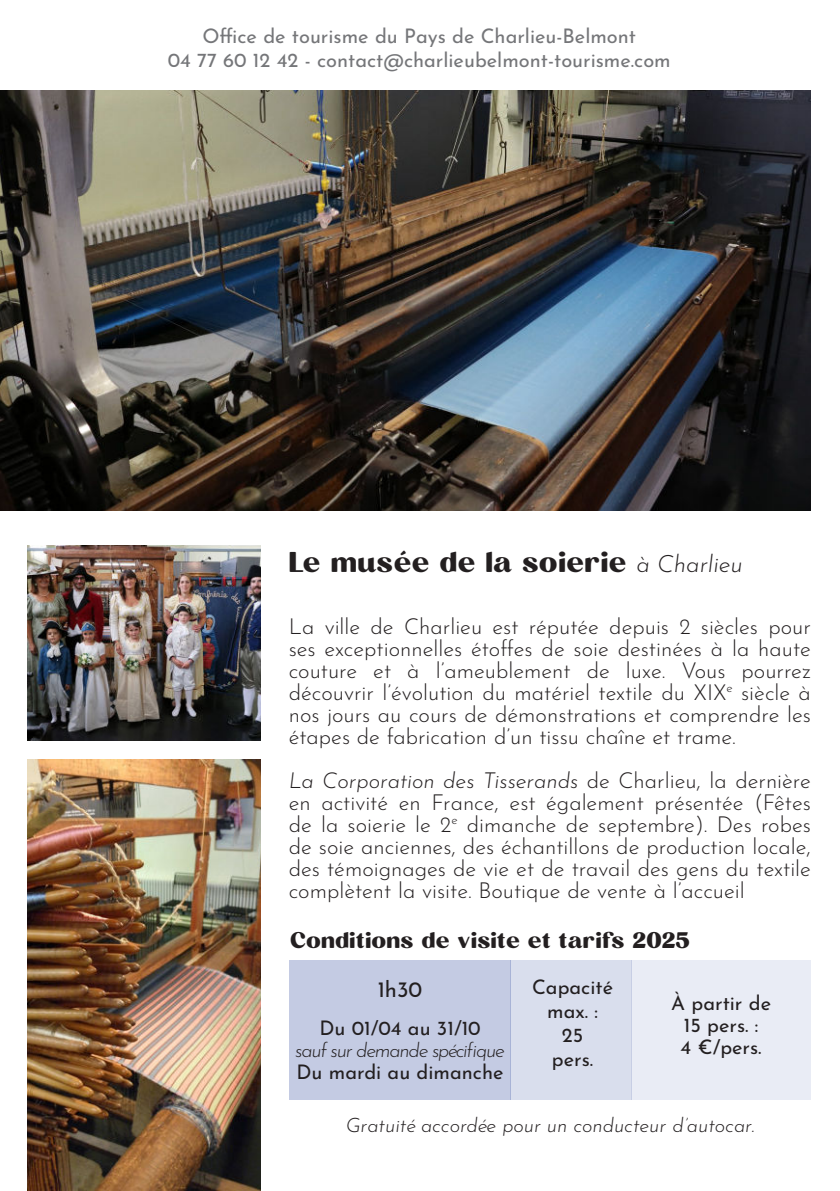
<style>
.page{position:relative;width:840px;height:1191px;background:#fff}
.page>*{position:absolute;margin:0;border:0;box-sizing:border-box;transform-origin:0 0}
.t1{font:28px "Milgran";letter-spacing:.01em;color:#231f20}
.t2{font:300 22px/22px "Josefin Sans";color:#231f20;text-align:justify}
.t3{font:22px "Milgran";color:#231f20}
.t4{font:22px "Josefin Sans";color:#231f20}
.t5{font:20px/24px "Josefin Sans";color:#757679;text-align:center}
.t6{font:20px/24px "Josefin Sans";color:#231f20;text-align:center}
.t7{font:italic 300 20px "Josefin Sans";color:#231f20}
.t8{font:italic 300 20px "Josefin Sans";letter-spacing:-.06em;color:#231f20}
.s1{font-family:"Josefin Sans";font-weight:300;font-style:italic;font-size:24px}
.s2{font-style:italic}
</style>
<div class="page">
<img style="left:0;top:91px;width:810px;height:419px">
<img style="left:28px;top:545px;width:232px;height:195px">
<img style="left:28px;top:760px;width:232px;height:431px">
<div style="left:288px;top:960px;width:222px;height:140px;background:#c4cbe3"></div>
<div style="left:510px;top:960px;width:121px;height:140px;background:#d9deed"></div>
<div style="left:631px;top:960px;width:179px;height:140px;background:#e9ecf5"></div>
<p class="t5" style="left:168px;top:23px;width:504px">Office de tourisme du Pays de Charlieu-Belmont<br>04 77 60 12 42 - contact@charlieubelmont-tourisme.com</p>
<p class="t1" style="left:288px;top:545px;width:455px">Le musée de la soierie <span class="s1">à Charlieu</span></p>
<p class="t2" style="left:288px;top:613px;width:523px">La ville de Charlieu est réputée depuis 2 siècles pour ses exceptionnelles étoffes de soie destinées à la haute couture et à l’ameublement de luxe. Vous pourrez découvrir l’évolution du matériel textile du XIX<sup>e</sup> siècle à nos jours au cours de démonstrations et comprendre les étapes de fabrication d’un tissu chaîne et trame.</p>
<p class="t2" style="left:288px;top:770px;width:523px"><span class="s2">La Corporation des Tisserands</span> de Charlieu, la dernière en activité en France, est également présentée (Fêtes de la soierie le 2<sup>e</sup> dimanche de septembre). Des robes de soie anciennes, des échantillons de production locale, des témoignages de vie et de travail des gens du textile complètent la visite. Boutique de vente à l’accueil</p>
<p class="t3" style="left:290px;top:927px;width:401px">Conditions de visite et tarifs 2025</p>
<p class="t4" style="left:377px;top:972px;width:46px">1h30</p>
<p class="t6" style="left:319px;top:1014px;width:163px">Du 01/04 au 31/10</p>
<p class="t8" style="left:295px;top:1032px;width:211px">sauf sur demande spécifique</p>
<p class="t6" style="left:296px;top:1058px;width:208px">Du mardi au dimanche</p>
<p class="t6" style="left:531px;top:973px;width:82px">Capacité max. :<br>25<br>pers.</p>
<p class="t6" style="left:670px;top:990px;width:101px;line-height:22px">À partir de<br>15 pers. :<br>4 €/pers.</p>
<p class="t7" style="left:345px;top:1117px;width:410px">Gratuité accordée pour un conducteur d’autocar.</p>
</div>
